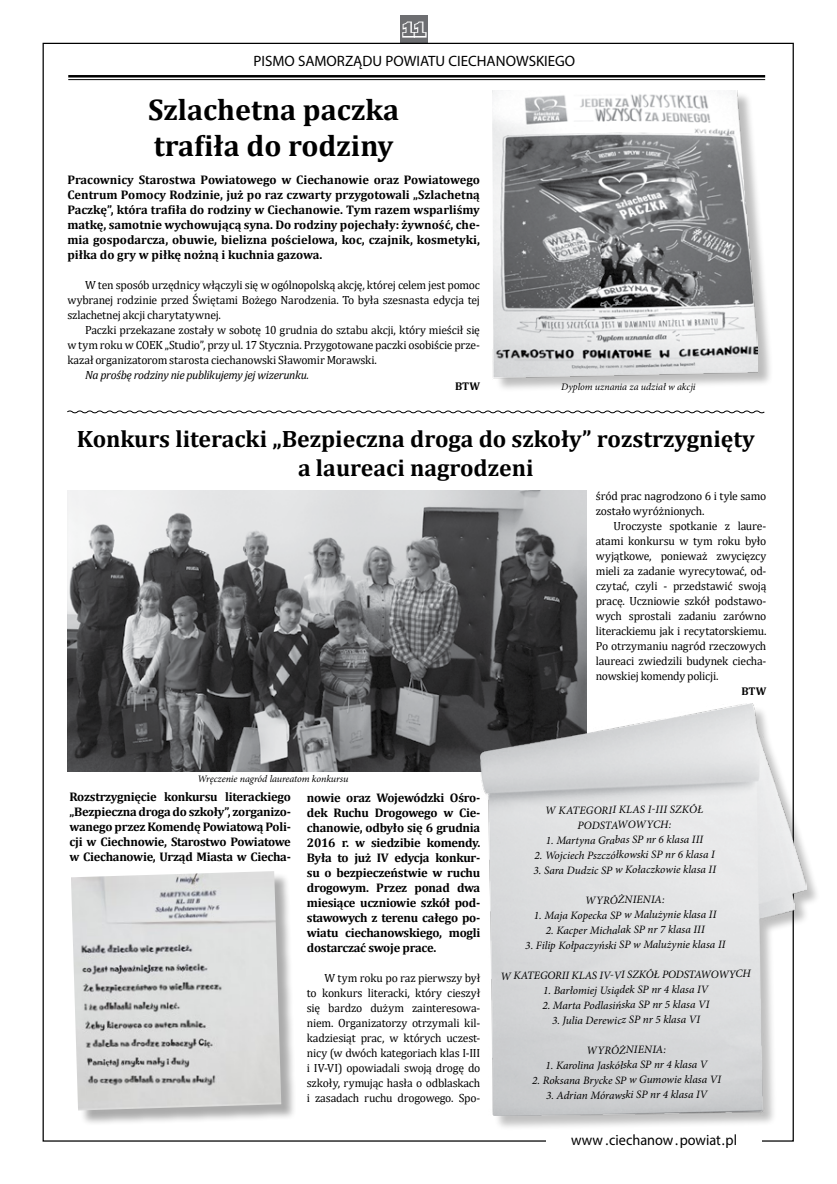
<style>
.page{position:relative;width:837px;height:1184px;background:#fff}
.page>*{position:absolute;margin:0;border:0;box-sizing:border-box;transform-origin:0 0}
.t1{font:700 30px/36px "Cambria";color:#000}
.t2{font:700 23.75px/28.5px "Cambria";color:#000;text-align:center}
.t3{font:800 20px "Franklin Gothic";color:#6d6e71}
.t4{font:15px "Myriad Pro";color:#000}
.t5{font:15px "Myriad Pro";color:#000;scale:.95 1}
.t6{font:700 12.5px/15px "Cambria";letter-spacing:-.02em;color:#000;text-align:justify}
.t7{font:11.88px/15px "Cambria";letter-spacing:-.015em;color:#000;text-align:justify}
.t8{font:italic 11.88px "Cambria";letter-spacing:-.03em;color:#000}
.t9{font:italic 11.25px "Minion Pro";letter-spacing:-.015em;color:#000}
.t10{font:italic 11.25px/15.5px "Minion Pro";letter-spacing:.01em;color:#000}
.t11{font:700 11.25px "Cambria";color:#000}
.t12{font:italic 10px "Minion Pro";letter-spacing:-.005em;color:#000}
</style>
<div class="page">
<div style="left:400px;top:16px;width:27px;height:27px;background:#6d6e71"></div>
<hr style="left:68px;top:75px;width:696px;height:2px;background:#000">
<hr style="left:68px;top:79px;width:696px;height:1px;background:#000">
<svg style="left:402px;top:21px;width:25px;height:17px"></svg>
<svg style="left:67px;top:410px;width:698px;height:4px"></svg>
<div style="left:73px;top:873px;width:224px;height:252px;background:#000;opacity:.33"></div>
<img style="left:71px;top:871px;width:210px;height:239px">
<img style="left:67px;top:491px;width:519px;height:280px">
<div style="left:482px;top:706px;width:339px;height:424px;background:#000;opacity:.25"></div>
<img style="left:480px;top:703px;width:326px;height:412px">
<div style="left:494px;top:92px;width:278px;height:300px;background:#000;opacity:.26"></div>
<img style="left:492px;top:90px;width:265px;height:290px">
<h3 class="t3" style="left:402px;top:17px;width:25px">11</h3>
<p class="t4" style="left:253px;top:51px;width:323px">PISMO SAMORZĄDU POWIATU CIECHANOWSKIEGO</p>
<h1 class="t1" style="left:148px;top:90px;width:252px">Szlachetna paczka trafiła do rodziny</h1>
<p class="t6" style="left:67px;top:172px;width:414px">Pracownicy Starostwa Powiatowego w Ciechanowie oraz Powiatowego Centrum Pomocy Rodzinie, już po raz czwarty przygotowali „Szlachetną Paczkę”, która trafiła do rodziny w Ciechanowie. Tym razem wsparliśmy matkę, samotnie wychowującą syna. Do rodziny pojechały: żywność, che&shy;mia gospodarcza, obuwie, bielizna pościelowa, koc, czajnik, kosmetyki, piłka do gry w piłkę nożną i kuchnia gazowa.</p>
<p class="t7" style="left:67px;top:277px;width:414px;text-indent:18px">W ten sposób urzędnicy włączyli się w ogólnopolską akcję, której celem jest pomoc wybranej rodzinie przed Świętami Bożego Narodzenia. To była szesnasta edycja tej szlachetnej akcji charytatywnej.</p>
<p class="t7" style="left:67px;top:322px;width:414px;text-indent:18px">Paczki przekazane zostały w sobotę 10 grudnia do sztabu akcji, który mieścił się w tym roku w COEK „Studio”, przy ul. 17 Stycznia. Przygotowane paczki osobiście prze&shy;kazał organizatorom starosta ciechanowski Sławomir Morawski.</p>
<p class="t8" style="left:85px;top:366px;width:225px">Na prośbę rodziny nie publikujemy jej wizerunku.</p>
<p class="t11" style="left:455px;top:378px;width:26px">BTW</p>
<p class="t12" style="left:561px;top:379px;width:136px">Dyplom uznania za udział w akcji</p>
<h2 class="t2" style="left:77px;top:424px;width:679px">Konkurs literacki „Bezpieczna droga do szkoły” rozstrzygnięty a laureaci nagrodzeni</h2>
<p class="t7" style="left:595px;top:488px;width:172px">śród prac nagrodzono 6 i tyle samo zostało wyróżnionych.</p>
<p class="t7" style="left:595px;top:518px;width:172px;text-indent:18px">Uroczyste spotkanie z laure&shy;atami konkursu w tym roku było wyjątkowe, ponieważ zwycięzcy mieli za zadanie wyrecytować, od&shy;czytać, czyli - przedstawić swoją pracę. Uczniowie szkół podstawo&shy;wych sprostali zadaniu zarówno literackiemu jak i recytatorskiemu.<br>Po otrzymaniu nagród rzeczowych laureaci zwiedzili budynek ciecha&shy;nowskiej komendy policji.</p>
<p class="t11" style="left:741px;top:683px;width:26px">BTW</p>
<p class="t12" style="left:197px;top:771px;width:152px">Wręczenie nagród laureatom konkursu</p>
<p class="t6" style="left:69px;top:789px;width:223px">Rozstrzygnięcie konkursu literackiego „Bezpieczna droga do szkoły”, zorganizo&shy;wanego przez Komendę Powiatową Poli&shy;cji w Ciechnowie, Starostwo Powiatowe w Ciechanowie, Urząd Miasta w Ciecha-</p>
<p class="t6" style="left:307px;top:789px;width:175px">nowie oraz Wojewódzki Ośro&shy;dek Ruchu Drogowego w Cie&shy;chanowie, odbyło się 6 grudnia 2016 r. w siedzibie komendy.<br>Była to już IV edycja konkur&shy;su o bezpieczeństwie w ruchu drogowym. Przez ponad dwa miesiące uczniowie szkół pod&shy;stawowych z terenu całego po&shy;wiatu ciechanowskiego, mogli dostarczać swoje prace.</p>
<p class="t7" style="left:307px;top:970px;width:175px;text-indent:18px">W tym roku po raz pierwszy był to konkurs literacki, który cieszył się bardzo dużym zainteresowa&shy;niem. Organizatorzy otrzymali kil&shy;kadziesiąt prac, w których uczest&shy;nicy (w dwóch kategoriach klas I-III i IV-VI) opowiadali swoją drogę do szkoły, rymując hasła o odblaskach i zasadach ruchu drogowego. Spo-</p>
<p class="t10" style="left:577px;top:801px;width:127px;text-indent:16px">orii klas I-III szkół podstaw</p>
<p class="t9" style="left:545px;top:802px;width:22px">W kateg</p>
<p class="t9" style="left:627px;top:817px;width:45px">ow ych:</p>
<p class="t9" style="left:545px;top:832px;width:159px">1. Martyna Grabas SP nr 6 klasa III</p>
<p class="t9" style="left:534px;top:847px;width:182px">2. Wojciech Pszczółkowski SP nr 6 klasa I</p>
<p class="t9" style="left:533px;top:862px;width:184px">3. Sara Dudzic SP w Kołaczkowie klasa II</p>
<p class="t10" style="left:585px;top:892px;width:81px">Wyr óżnienia :</p>
<p class="t9" style="left:533px;top:907px;width:184px">1. Maja Kopecka SP w Malużynie klasa II</p>
<p class="t9" style="left:545px;top:922px;width:160px">2. Kacper Michalak SP nr 7 klasa III</p>
<p class="t9" style="left:525px;top:937px;width:202px">3. Filip Kołpaczyński SP w Malużynie klasa II</p>
<p class="t9" style="left:500px;top:968px;width:21px">W kateg</p>
<p class="t9" style="left:547px;top:967px;width:137px">orii klas IV-VI szkół podstaw</p>
<p class="t9" style="left:710px;top:966px;width:41px">owych</p>
<p class="t9" style="left:543px;top:982px;width:167px">1. Barłomiej Usiądek SP nr 4 klasa IV</p>
<p class="t9" style="left:542px;top:997px;width:169px">2. Marta Podlasińska SP nr 5 klasa VI</p>
<p class="t9" style="left:552px;top:1012px;width:149px">3. Julia Derewicz SP nr 5 klasa VI</p>
<p class="t10" style="left:586px;top:1042px;width:81px">Wyr óżnienia :</p>
<p class="t9" style="left:545px;top:1057px;width:164px">1. Karolina Jaskółska SP nr 4 klasa V</p>
<p class="t9" style="left:532px;top:1072px;width:190px">2. Roksana Brycke SP w Gumowie klasa VI</p>
<p class="t9" style="left:546px;top:1087px;width:163px">3. Adrian Mórawski SP nr 4 klasa IV</p>
<p class="t5" style="left:571px;top:1130px;width:176px">www .ciechanow .powiat.pl</p>
</div>
